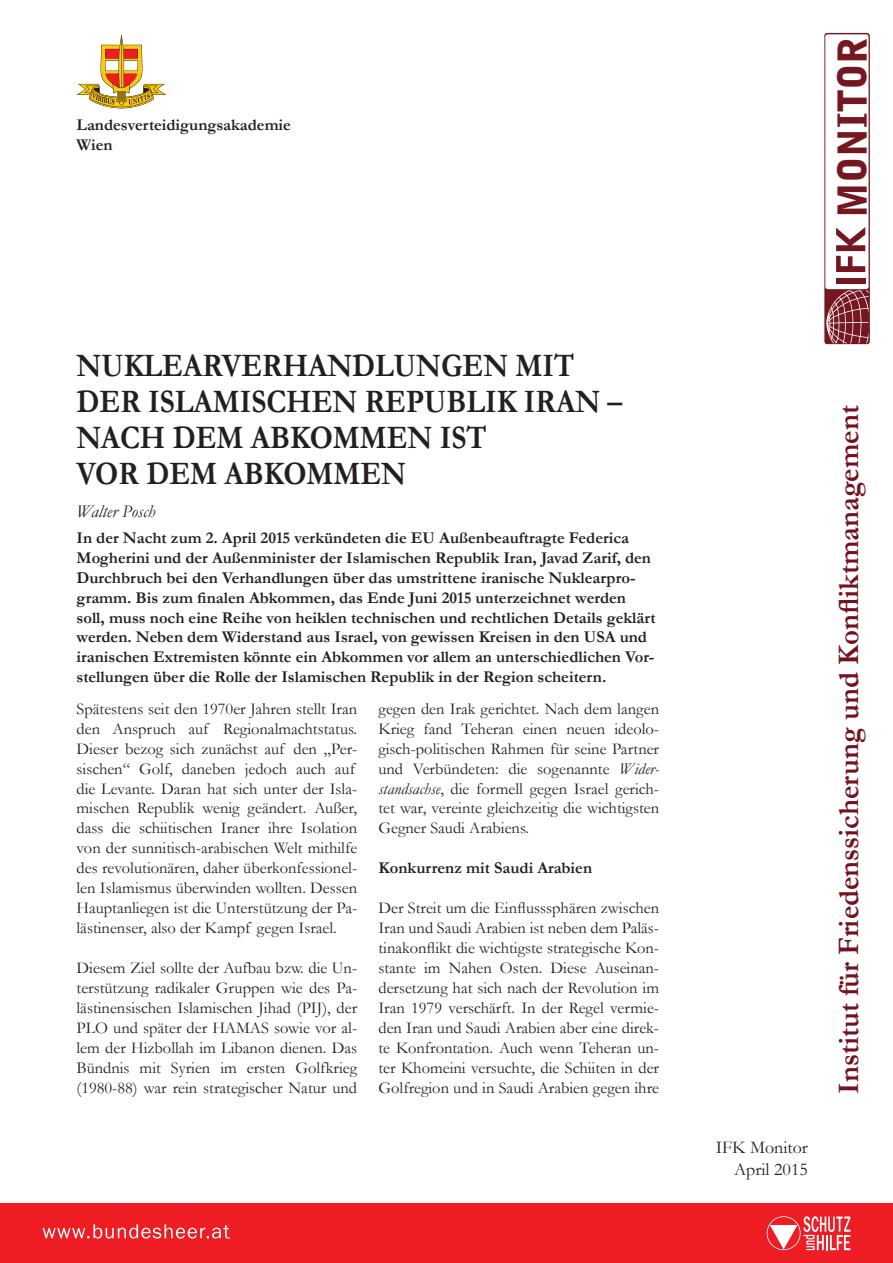
<style>
.page{position:relative;width:893px;height:1263px;background:#fff}
.page>*{position:absolute;margin:0;border:0;box-sizing:border-box;transform-origin:0 0}
.t1{font:900 39.75px "Bell Gothic BT";color:#751720}
.t2{font:700 33px/36px "Garamond";color:#231f20;scale:.89 1}
.t3{font:700 30px "Garamond";color:#74111e;scale:.96 1}
.t4{font:18px/21.6px "Garamond";color:#231f20;text-align:right}
.t5{font:italic 18px "Garamond";color:#231f20}
.t6{font:16.5px/20px "Garamond";color:#231f20;text-align:justify}
.t7{font:700 16.5px/19.8px "Garamond";color:#231f20}
.s1{font-style:italic}
</style>
<div class="page">
<svg style="left:824px;top:33px;width:46px;height:311px"></svg>
<svg style="left:77px;top:34px;width:89px;height:74px"></svg>
<div style="left:0;top:1203px;width:893px;height:60px;background:#ee1d23"></div>
<svg style="left:43px;top:1224px;width:187px;height:14px"></svg>
<svg style="left:767px;top:1216px;width:83px;height:34px"></svg>
<p class="t7" style="left:77px;top:115px;width:216px">Landesverteidigungsakademie<br>Wien</p>
<h2 class="t2" style="left:77px;top:347px;width:615px">Nuklearverhandlungen mit der Islamischen Republik Iran –<br>Nach dem Abkommen ist<br>vor dem Abkommen</h2>
<p class="t5" style="left:77px;top:500px;width:80px">Walter Posch</p>
<p class="t7" style="left:77px;top:528px;width:581px">In der Nacht zum 2. April 2015 verkündeten die EU Außenbeauftragte Federica Mogherini und der Außenminister der Islamischen Republik Iran, Javad Zarif, den Durchbruch bei den Verhandlungen über das umstrittene iranische Nuklearpro&shy;gramm. Bis zum finalen Abkommen, das Ende Juni 2015 unterzeichnet werden soll, muss noch eine Reihe von heiklen technischen und rechtlichen Details geklärt werden. Neben dem Widerstand aus Israel, von gewissen Kreisen in den USA und iranischen Extremisten könnte ein Abkommen vor allem an unterschiedlichen Vor&shy;stellungen über die Rolle der Islamischen Republik in der Region scheitern.</p>
<p class="t6" style="left:378px;top:698px;width:282px">gegen den Irak gerichtet. Nach dem langen Krieg fand Teheran einen neuen ideolo&shy;gisch-politischen Rahmen für seine Partner und Verbündeten: die sogenannte <span class="s1">Wider&shy;standsachse</span>, die formell gegen Israel gerich&shy;tet war, vereinte gleichzeitig die wichtigsten Gegner Saudi Arabiens.</p>
<p class="t7" style="left:378px;top:858px;width:215px">Konkurrenz mit Saudi Arabien</p>
<p class="t6" style="left:378px;top:898px;width:282px">Der Streit um die Einflusssphären zwischen Iran und Saudi Arabien ist neben dem Paläs&shy;tinakonflikt die wichtigste strategische Kon&shy;stante im Nahen Osten. Diese Auseinan&shy;dersetzung hat sich nach der Revolution im Iran 1979 verschärft. In der Regel vermie&shy;den Iran und Saudi Arabien aber eine direk&shy;te Konfrontation. Auch wenn Teheran un&shy;ter Khomeini versuchte, die Schiiten in der Golfregion und in Saudi Arabien gegen ihre</p>
<p class="t6" style="left:77px;top:698px;width:282px;text-align:left">Spätestens seit den 1970er Jahren stellt Iran den Anspruch auf Regionalmachtstatus.<br>Dieser bezog sich zunächst auf den „Per&shy;sischen“ Golf, daneben jedoch auch auf die Levante. Daran hat sich unter der Isla&shy;mischen Republik wenig geändert. Außer, dass die schiitischen Iraner ihre Isolation von der sunnitisch-arabischen Welt mithilfe des revolutionären, daher überkonfessionel&shy;len Islamismus überwinden wollten. Dessen Hauptanliegen ist die Unterstützung der Pa&shy;lästinenser, also der Kampf gegen Israel.</p>
<p class="t6" style="left:77px;top:958px;width:282px">Diesem Ziel sollte der Aufbau bzw. die Un&shy;terstützung radikaler Gruppen wie des Pa&shy;lästinensischen Islamischen Jihad (PIJ), der PLO und später der HAMAS sowie vor al&shy;lem der Hizbollah im Libanon dienen. Das Bündnis mit Syrien im ersten Golfkrieg (1980-88) war rein strategischer Natur und</p>
<h1 class="t1" style="left:828px;top:218px;width:183px;rotate:-90deg">MONITOR</h1>
<p class="t4" style="left:716px;top:1136px;width:94px">IFK Monitor<br>April 2015</p>
<h3 class="t3" style="left:828px;top:1094px;width:718px;rotate:-90deg">Institut für Friedenssicherung und Konfliktmanagement</h3>
</div>
